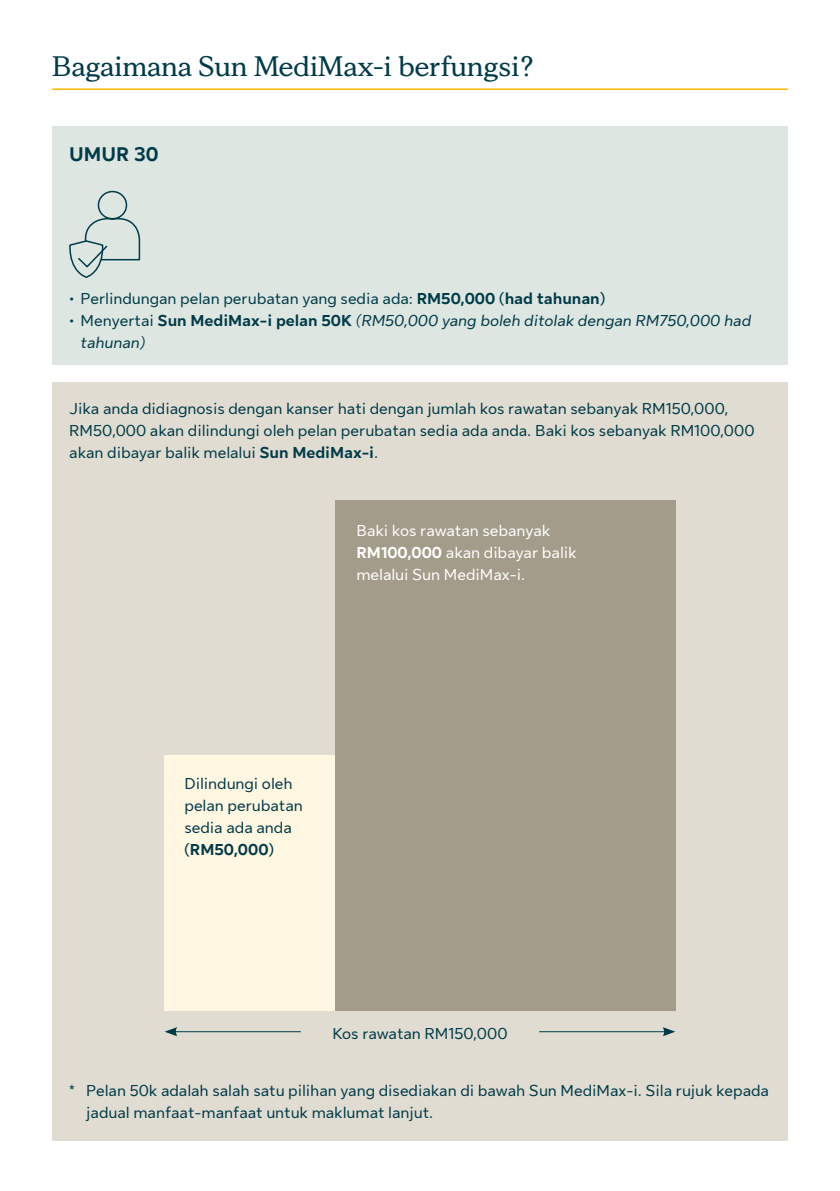
<style>
.page{position:relative;width:840px;height:1191px;background:#fff}
.page>*{position:absolute;margin:0;border:0;box-sizing:border-box;transform-origin:0 0}
.t1{font:700 28px "Sun Life New Display";color:#003b49}
.t2{font:700 20px "Sun Life New Text";color:#003b49}
.t3{font:16px/22px "Sun Life New Text";color:#003b49}
.t4{font:italic 16px/22px "Sun Life New Text";color:#003b49}
.t5{font:16px/22px "Sun Life New Text";color:#fff}
.t6{font:700 16px "Sun Life New Text";color:#003b49}
.s1{font-weight:700}
.s2{font-style:normal}
.s3{font-weight:700;font-style:normal}
</style>
<div class="page">
<div style="left:52px;top:382px;width:735px;height:758px;background:#e1dcd1"></div>
<hr style="left:52px;top:88px;width:735px;height:2px;background:#febe10">
<div style="left:52px;top:126px;width:735px;height:239px;background:#dee6e1"></div>
<svg style="left:69px;top:190px;width:72px;height:88px"></svg>
<hr style="left:174px;top:1031px;width:126px;height:1px;background:#003b49">
<svg style="left:164px;top:1027px;width:13px;height:9px"></svg>
<hr style="left:539px;top:1031px;width:126px;height:1px;background:#003b49">
<svg style="left:662px;top:1027px;width:13px;height:9px"></svg>
<div style="left:334px;top:500px;width:341px;height:510px;background:#a49c8a"></div>
<div style="left:164px;top:755px;width:170px;height:255px;background:#fff7e1"></div>
<h1 class="t1" style="left:52px;top:48px;width:483px">Bagaimana Sun MediMax-i berfungsi?</h1>
<p class="t2" style="left:69px;top:140px;width:91px">UMUR 30</p>
<p class="t3" style="left:69px;top:287px;width:537px">• Perlindungan pelan perubatan yang sedia ada: <span class="s1">RM50,000 (had tahunan)</span></p>
<p class="t4" style="left:81px;top:309px;width:671px;text-indent:-11px"><span class="s2">• Menyertai</span> <span class="s3">Sun MediMax-i pelan 50K</span> (RM50,000 yang boleh ditolak dengan RM750,000 had tahunan)</p>
<p class="t3" style="left:69px;top:396px;width:686px">Jika anda didiagnosis dengan kanser hati dengan jumlah kos rawatan sebanyak RM150,000,<br>RM50,000 akan dilindungi oleh pelan perubatan sedia ada anda. Baki kos sebanyak RM100,000 akan dibayar balik melalui <span class="s1">Sun MediMax-i</span>.</p>
<p class="t5" style="left:356px;top:518px;width:221px">Baki kos rawatan sebanyak<br><span class="s1">RM100,000</span> akan dibayar balik melalui Sun MediMax-i.</p>
<p class="t3" style="left:184px;top:772px;width:120px">Dilindungi oleh pelan perubatan sedia ada anda</p>
<p class="t6" style="left:184px;top:838px;width:91px">(RM50,000)</p>
<p class="t3" style="left:332px;top:1021px;width:176px">Kos rawatan RM150,000</p>
<p class="t3" style="left:86px;top:1078px;width:684px;text-indent:-17px">* Pelan 50k adalah salah satu pilihan yang disediakan di bawah Sun MediMax-i. Sila rujuk kepada jadual manfaat-manfaat untuk maklumat lanjut.</p>
</div>
